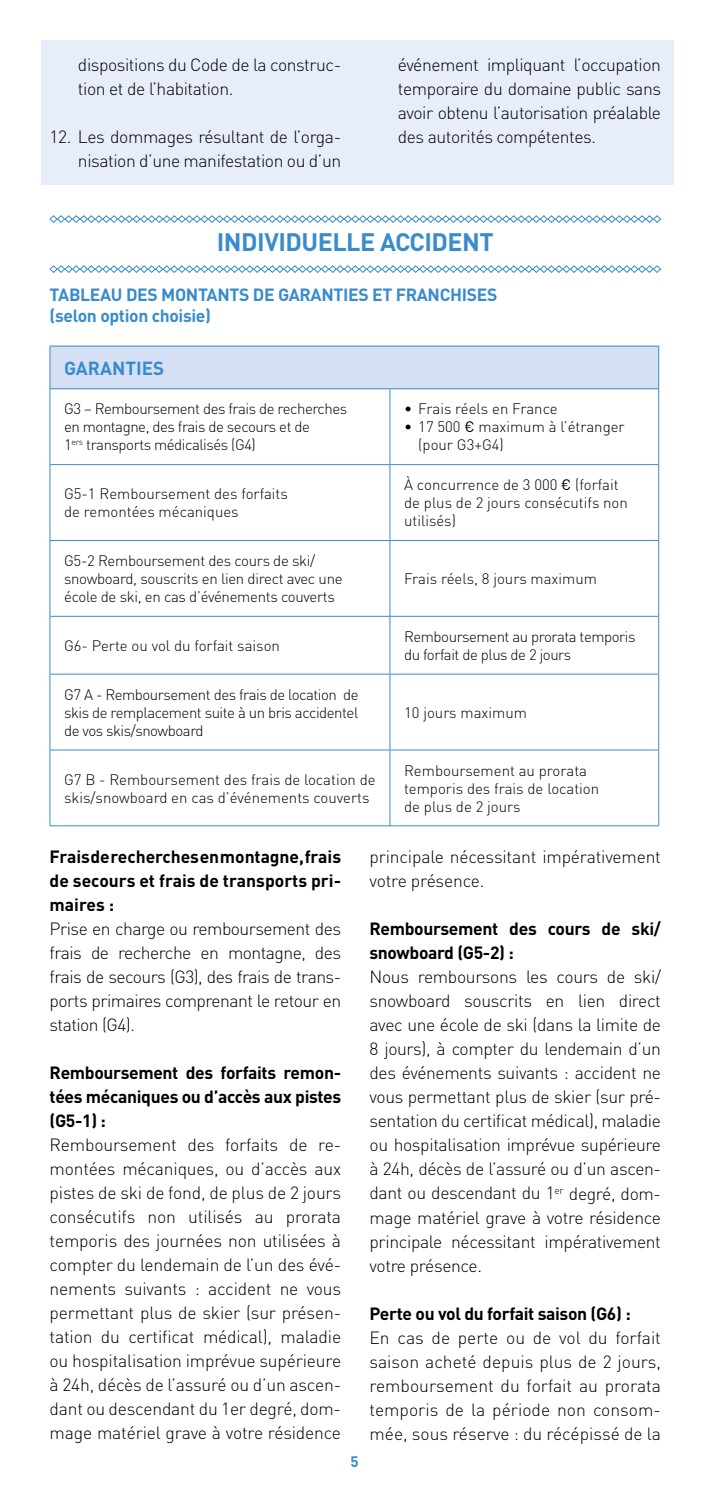
<style>
.page{position:relative;width:709px;height:1489px;background:#fff}
.page>*{position:absolute;margin:0;border:0;box-sizing:border-box;transform-origin:0 0}
.t1{font:700 25px "DIN Pro";letter-spacing:-.02em;color:#398ccb}
.t2{font:700 18.75px "DIN Pro";color:#398ccb}
.t3{font:300 17.5px/24px "DIN Pro";letter-spacing:-.025em;color:#000;text-align:justify}
.t4{font:700 17.5px/24px "DIN Pro";letter-spacing:-.02em;color:#000;text-align:justify}
.t5{font:700 17.5px/21px "DIN Pro";letter-spacing:-.02em;color:#398ccb}
.t6{font:300 15px/18px "DIN Pro";letter-spacing:-.01em;color:#000}
.t7{font:300 15px/18px "DIN Pro";letter-spacing:-.03em;color:#000}
.t8{font:700 15px "DIN Pro";color:#398ccb}
.s1{font-weight:400}
</style>
<div class="page">
<div style="left:41px;top:40px;width:632px;height:144px;background:#e7edf9"></div>
<svg style="left:49px;top:215px;width:612px;height:8px"></svg>
<svg style="left:49px;top:265px;width:612px;height:8px"></svg>
<div style="left:50px;top:346px;width:608px;height:43px;background:#d6e0f4"></div>
<hr style="left:49px;top:389px;width:1px;height:75px;background:#398ccb">
<hr style="left:389px;top:389px;width:1px;height:75px;background:#398ccb">
<hr style="left:658px;top:389px;width:1px;height:75px;background:#398ccb">
<hr style="left:50px;top:464px;width:340px;height:1px;background:#398ccb">
<hr style="left:49px;top:465px;width:1px;height:75px;background:#398ccb">
<hr style="left:390px;top:464px;width:269px;height:1px;background:#398ccb">
<hr style="left:389px;top:465px;width:1px;height:75px;background:#398ccb">
<hr style="left:658px;top:465px;width:1px;height:75px;background:#398ccb">
<hr style="left:50px;top:540px;width:340px;height:1px;background:#398ccb">
<hr style="left:49px;top:540px;width:1px;height:76px;background:#398ccb">
<hr style="left:390px;top:540px;width:269px;height:1px;background:#398ccb">
<hr style="left:389px;top:540px;width:1px;height:76px;background:#398ccb">
<hr style="left:658px;top:540px;width:1px;height:76px;background:#398ccb">
<hr style="left:50px;top:616px;width:340px;height:1px;background:#398ccb">
<hr style="left:49px;top:616px;width:1px;height:57px;background:#398ccb">
<hr style="left:390px;top:616px;width:269px;height:1px;background:#398ccb">
<hr style="left:389px;top:616px;width:1px;height:57px;background:#398ccb">
<hr style="left:658px;top:616px;width:1px;height:57px;background:#398ccb">
<hr style="left:50px;top:673px;width:340px;height:1px;background:#398ccb">
<hr style="left:49px;top:674px;width:1px;height:75px;background:#398ccb">
<hr style="left:390px;top:673px;width:269px;height:1px;background:#398ccb">
<hr style="left:389px;top:674px;width:1px;height:75px;background:#398ccb">
<hr style="left:658px;top:674px;width:1px;height:75px;background:#398ccb">
<hr style="left:50px;top:749px;width:340px;height:1px;background:#398ccb">
<hr style="left:49px;top:750px;width:1px;height:75px;background:#398ccb">
<hr style="left:390px;top:749px;width:269px;height:1px;background:#398ccb">
<hr style="left:389px;top:750px;width:1px;height:75px;background:#398ccb">
<hr style="left:658px;top:750px;width:1px;height:75px;background:#398ccb">
<hr style="left:50px;top:825px;width:340px;height:1px;background:#398ccb">
<hr style="left:390px;top:825px;width:269px;height:1px;background:#398ccb">
<hr style="left:658px;top:346px;width:1px;height:42px;background:#398ccb">
<hr style="left:50px;top:388px;width:340px;height:1px;background:#398ccb">
<hr style="left:390px;top:388px;width:269px;height:1px;background:#398ccb">
<hr style="left:50px;top:345px;width:340px;height:1px;background:#398ccb">
<hr style="left:49px;top:346px;width:1px;height:42px;background:#398ccb">
<hr style="left:390px;top:345px;width:269px;height:1px;background:#398ccb">
<p class="t3" style="left:78px;top:52px;width:265px">dispositions du Code de la construc&shy;tion et de l’habitation.</p>
<p class="t3" style="left:50px;top:124px;width:293px;text-align:right">12. Les dommages résultant de l’orga&shy;nisation d’une manifestation ou d’un</p>
<p class="t3" style="left:398px;top:52px;width:265px">événement impliquant l’occupation temporaire du domaine public sans avoir obtenu l’autorisation préalable des autorités compétentes.</p>
<h1 class="t1" style="left:217px;top:225px;width:278px">INDIVIDUELLE ACCIDENT</h1>
<p class="t5" style="left:50px;top:283px;width:449px">TABLEAU DES MONTANTS DE GARANTIES ET FRANCHISES (selon option choisie)</p>
<p class="t2" style="left:64px;top:355px;width:102px">GARANTIES</p>
<p class="t7" style="left:64px;top:400px;width:285px">G3 – Remboursement des frais de recherches en montagne, des frais de secours et de<br>1<sup>ers</sup> transports médicalisés (G4)</p>
<p class="t6" style="left:404px;top:400px;width:155px">• Frais réels en France</p>
<p class="t6" style="left:418px;top:418px;width:208px;text-indent:-14px">• 17 500 <span class="s1">€</span> maximum à l’étranger (pour G3+G4)</p>
<p class="t6" style="left:64px;top:484px;width:225px">G5-1 Remboursement des forfaits de remontées mécaniques</p>
<p class="t6" style="left:64px;top:551px;width:280px">G5-2 Remboursement des cours de ski/ snowboard, souscrits en lien direct avec une école de ski, en cas d’événements couverts</p>
<p class="t6" style="left:404px;top:475px;width:225px">À concurrence de 3 000 <span class="s1">€</span> (forfait de plus de 2 jours consécutifs non utilisés)</p>
<p class="t6" style="left:404px;top:569px;width:194px">Frais réels, 8 jours maximum</p>
<p class="t6" style="left:64px;top:636px;width:217px">G6- Perte ou vol du forfait saison</p>
<p class="t7" style="left:404px;top:627px;width:233px">Remboursement au prorata temporis du forfait de plus de 2 jours</p>
<p class="t6" style="left:64px;top:685px;width:296px;text-align:justify">G7 A - Remboursement des frais de location de skis de remplacement suite à un bris accidentel de vos skis/snowboard</p>
<p class="t6" style="left:404px;top:703px;width:124px">10 jours maximum</p>
<p class="t6" style="left:64px;top:770px;width:313px">G7 B - Remboursement des frais de location de skis/snowboard en cas d’événements couverts</p>
<p class="t6" style="left:404px;top:761px;width:197px">Remboursement au prorata temporis des frais de location de plus de 2 jours</p>
<p class="t4" style="left:50px;top:844px;width:293px">Frais de recherches en montagne, frais de secours et frais de transports pri&shy;maires :</p>
<p class="t3" style="left:50px;top:916px;width:293px">Prise en charge ou remboursement des frais de recherche en montagne, des frais de secours (G3), des frais de trans&shy;ports primaires comprenant le retour en station (G4).</p>
<p class="t4" style="left:50px;top:1060px;width:293px">Remboursement des forfaits remon&shy;tées mécaniques ou d’accès aux pistes (G5-1) :</p>
<p class="t3" style="left:50px;top:1132px;width:293px">Remboursement des forfaits de re&shy;montées mécaniques, ou d’accès aux pistes de ski de fond, de plus de 2 jours consécutifs non utilisés au prorata temporis des journées non utilisées à compter du lendemain de l’un des évé&shy;nements suivants : accident ne vous permettant plus de skier (sur présen&shy;tation du certificat médical), maladie ou hospitalisation imprévue supérieure à 24h, décès de l’assuré ou d’un ascen&shy;dant ou descendant du 1er degré, dom&shy;mage matériel grave à votre résidence</p>
<p class="t3" style="left:369px;top:844px;width:293px">principale nécessitant impérativement votre présence.</p>
<p class="t4" style="left:369px;top:916px;width:293px">Remboursement des cours de ski/ snowboard (G5-2) :</p>
<p class="t3" style="left:369px;top:964px;width:293px">Nous remboursons les cours de ski/ snowboard souscrits en lien direct avec une école de ski (dans la limite de 8 jours), à compter du lendemain d’un des événements suivants : accident ne vous permettant plus de skier (sur pré&shy;sentation du certificat médical), maladie ou hospitalisation imprévue supérieure à 24h, décès de l’assuré ou d’un ascen&shy;dant ou descendant du 1<sup>er</sup> degré, dom&shy;mage matériel grave à votre résidence principale nécessitant impérativement votre présence.</p>
<p class="t4" style="left:369px;top:1300px;width:263px">Perte ou vol du forfait saison (G6) :</p>
<p class="t3" style="left:369px;top:1324px;width:293px">En cas de perte ou de vol du forfait saison acheté depuis plus de 2 jours, remboursement du forfait au prorata temporis de la période non consom&shy;mée, sous réserve : du récépissé de la</p>
<p class="t8" style="left:350px;top:1451px;width:10px">5</p>
</div>
